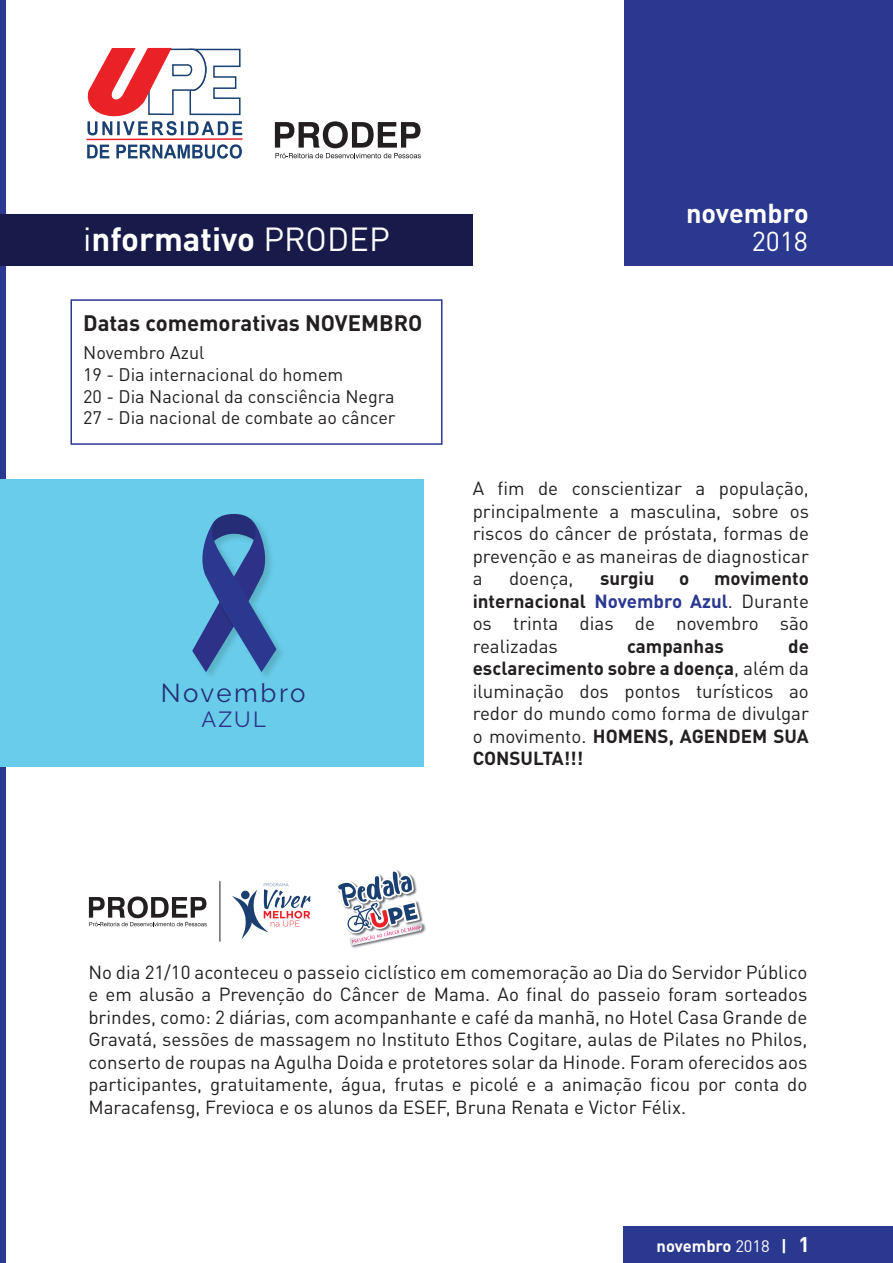
<style>
.page{position:relative;width:893px;height:1263px;background:#fff}
.page>*{position:absolute;margin:0;border:0;box-sizing:border-box;transform-origin:0 0}
.t1{font:700 33px "DIN Pro";color:#fff}
.t2{font:700 27px "DIN Pro";color:#fff}
.t3{font:27px "DIN Pro";color:#fff}
.t4{font:25.8px "Raleway";letter-spacing:.095em;color:#252d77}
.t5{font:700 22.2px "DIN Pro";color:#231f20}
.t6{font:21.9px "Raleway";color:#2d3288}
.t7{font:18.75px/22.5px "DIN Pro";color:#231f20;text-align:justify}
.t8{font:700 18.75px "DIN Pro";color:#231f20}
.t9{font:18px/21.6px "DIN Pro";color:#231f20}
.t10{font:700 16.5px "DIN Pro";color:#fff}
.s1{font-weight:400}
.s2{font-weight:700}
.s3{font-weight:700;color:#2b388f}
.s4{font-size:21px}
</style>
<div class="page">
<div style="left:624px;top:0;width:269px;height:265px;background:#2b388f"></div>
<div style="left:624px;top:1226px;width:269px;height:37px;background:#2b388f"></div>
<div style="left:0;top:0;width:5px;height:1263px;background:#2b388f"></div>
<svg style="left:275px;top:121px;width:146px;height:37px"></svg>
<svg style="left:86px;top:48px;width:157px;height:111px"></svg>
<div style="left:0;top:214px;width:473px;height:51px;background:#181a4a"></div>
<div style="left:70px;top:299px;width:372px;height:146px;border:2px solid #2b388f"></div>
<svg style="left:89px;top:896px;width:118px;height:30px"></svg>
<svg style="left:232px;top:883px;width:52px;height:56px"></svg>
<hr style="left:220px;top:881px;width:1px;height:61px;background:#231f20">
<img style="left:284px;top:883px;width:13px;height:44px">
<img style="left:297px;top:895px;width:129px;height:53px">
<svg style="left:336px;top:870px;width:87px;height:76px"></svg>
<div style="left:0;top:479px;width:423px;height:287px;background:#68ccea"></div>
<svg style="left:192px;top:514px;width:85px;height:158px"></svg>
<h1 class="t1" style="left:83px;top:211px;width:308px"><span class="s1">i</span>nformativo <span class="s1">PRODEP</span></h1>
<p class="t5" style="left:83px;top:304px;width:341px">Datas comemorativas NOVEMBRO</p>
<p class="t9" style="left:83px;top:340px;width:314px">Novembro Azul<br>19 - Dia internacional do homem<br>20 - Dia Nacional da consciência Negra<br>27 - Dia nacional de combate ao câncer</p>
<h3 class="t4" style="left:161px;top:678px;width:146px">Novembro</h3>
<p class="t6" style="left:201px;top:706px;width:66px">AZUL</p>
<h2 class="t2" style="left:686px;top:191px;width:124px">novembro</h2>
<h2 class="t3" style="left:752px;top:220px;width:58px">2018</h2>
<p class="t7" style="left:473px;top:475px;width:338px">A fim de conscientizar a população, principalmente a masculina, sobre os riscos do câncer de próstata, formas de prevenção e as maneiras de diagnosticar a</p>
<p class="t7" style="left:473px;top:565px;width:338px;text-indent:241px"><span class="s2">movimento internacional</span> <span class="s3">Novembro Azul</span>. Durante os trinta dias de novembro são realizadas</p>
<p class="t7" style="left:509px;top:565px;width:66px">doença,</p>
<p class="t8" style="left:600px;top:563px;width:56px">surgiu</p>
<p class="t8" style="left:679px;top:563px;width:12px">o</p>
<p class="t7" style="left:473px;top:633px;width:338px;text-indent:315px"><span class="s2">de esclarecimento sobre a doença</span>, além da iluminação dos pontos turísticos ao redor do mundo como forma de divulgar o movimento. <span class="s2">HOMENS, AGENDEM SUA CONSULTA!!!</span></p>
<p class="t8" style="left:627px;top:630px;width:98px">campanhas</p>
<p class="t7" style="left:88px;top:959px;width:721px">No dia 21/10 aconteceu o passeio ciclístico em comemoração ao Dia do Servidor Público e em alusão a Prevenção do Câncer de Mama. Ao final do passeio foram sorteados brindes, como: 2 diárias, com acompanhante e café da manhã, no Hotel Casa Grande de Gravatá, sessões de massagem no Instituto Ethos Cogitare, aulas de Pilates no Philos, conserto de roupas na Agulha Doida e protetores solar da Hinode. Foram oferecidos aos participantes, gratuitamente, água, frutas e picolé e a animação ficou por conta do Maracafensg, Frevioca e os alunos da ESEF, Bruna Renata e Victor Félix.</p>
<p class="t10" style="left:657px;top:1232px;width:155px">novembro <span class="s1">2018</span> | <span class="s4">1</span></p>
</div>
